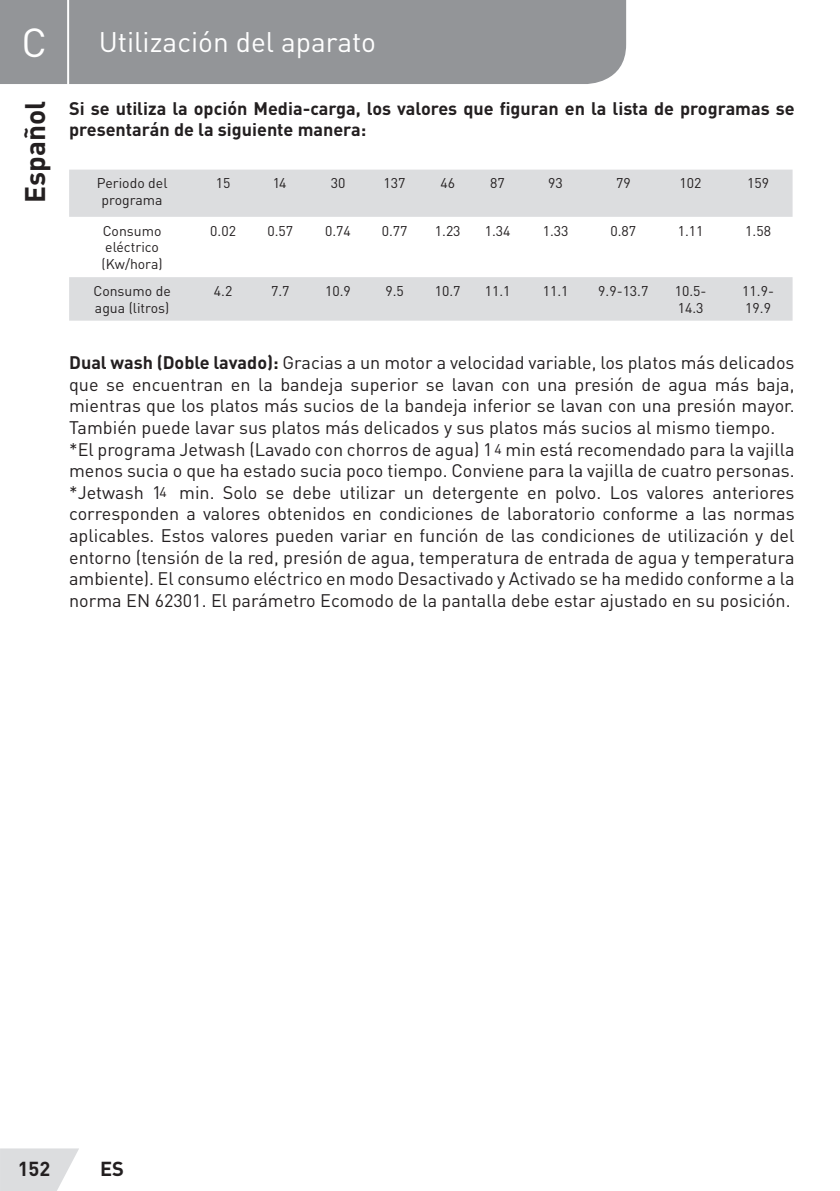
<style>
.page{position:relative;width:840px;height:1191px;background:#fff}
.page>*{position:absolute;margin:0;border:0;box-sizing:border-box;transform-origin:0 0}
.t1{font:40px "DIN Pro";color:#fff}
.t2{font:28px "DIN Pro";color:#fff}
.t3{font:700 28px "DIN Pro";color:#231f20}
.t4{font:700 20px "DIN Pro";color:#231f20}
.t5{font:18px/21.6px "DIN Pro";color:#231f20}
.t6{font:700 18px/21.6px "DIN Pro";color:#231f20}
.t7{font:14px/16.8px "DIN Pro";color:#231f20}
.s1{font-weight:700}
</style>
<div class="page">
<svg style="left:0;top:1148px;width:79px;height:43px"></svg>
<div style="left:0;top:0;width:625px;height:84px;background:#939598"></div>
<hr style="left:67px;top:0;width:2px;height:94px;background:#fff">
<svg style="left:69px;top:170px;width:723px;height:151px;fill:#dcdddf"></svg>
<h1 class="t1" style="left:21px;top:15px;width:27px">C</h1>
<h2 class="t3" style="left:16px;top:203px;width:103px;rotate:-90deg">Español</h2>
<h2 class="t2" style="left:99px;top:23px;width:279px">Utilización del aparato</h2>
<p class="t6" style="left:69px;top:97px;width:726px">Si se utiliza la opción Media-carga, los valores que figuran en la lista de programas se presentarán de la siguiente manera:</p>
<p class="t7" style="left:97px;top:174px;width:72px;text-align:center">Periodo del programa</p>
<p class="t7" style="left:216px;top:174px;width:16px">15</p>
<p class="t7" style="left:273px;top:174px;width:15px">14</p>
<p class="t7" style="left:330px;top:174px;width:16px">30</p>
<p class="t7" style="left:383px;top:174px;width:23px">137</p>
<p class="t7" style="left:440px;top:174px;width:16px">46</p>
<p class="t7" style="left:490px;top:174px;width:16px">87</p>
<p class="t7" style="left:548px;top:174px;width:16px">93</p>
<p class="t7" style="left:615px;top:174px;width:16px">79</p>
<p class="t7" style="left:679px;top:174px;width:23px">102</p>
<p class="t7" style="left:746px;top:174px;width:23px">159</p>
<p class="t7" style="left:101px;top:221px;width:62px">Consumo eléctrico (Kw/hora)</p>
<p class="t7" style="left:210px;top:221px;width:27px">0.02</p>
<p class="t7" style="left:267px;top:221px;width:27px">0.57</p>
<p class="t7" style="left:325px;top:221px;width:27px">0.74</p>
<p class="t7" style="left:381px;top:221px;width:27px">0.77</p>
<p class="t7" style="left:434px;top:221px;width:27px">1.23</p>
<p class="t7" style="left:484px;top:221px;width:27px">1.34</p>
<p class="t7" style="left:542px;top:221px;width:27px">1.33</p>
<p class="t7" style="left:610px;top:221px;width:27px">0.87</p>
<p class="t7" style="left:677px;top:221px;width:27px">1.11</p>
<p class="t7" style="left:744px;top:221px;width:27px">1.58</p>
<p class="t7" style="left:93px;top:282px;width:79px">Consumo de agua (litros)</p>
<p class="t7" style="left:214px;top:282px;width:20px">4.2</p>
<p class="t7" style="left:271px;top:282px;width:20px">7.7</p>
<p class="t7" style="left:325px;top:282px;width:27px">10.9</p>
<p class="t7" style="left:385px;top:282px;width:20px">9.5</p>
<p class="t7" style="left:434px;top:282px;width:27px">10.7</p>
<p class="t7" style="left:484px;top:282px;width:27px">11.1</p>
<p class="t7" style="left:542px;top:282px;width:27px">11.1</p>
<p class="t7" style="left:598px;top:282px;width:52px">9.9-13.7</p>
<p class="t7" style="left:674px;top:282px;width:33px">10.5-<br>14.3</p>
<p class="t7" style="left:741px;top:282px;width:33px">11.9-<br>19.9</p>
<p class="t5" style="left:69px;top:351px;width:726px"><span class="s1">Dual wash (Doble lavado):</span> Gracias a un motor a velocidad variable, los platos más delicados que se encuentran en la bandeja superior se lavan con una presión de agua más baja, mientras que los platos más sucios de la bandeja inferior se lavan con una presión mayor.<br>También puede lavar sus platos más delicados y sus platos más sucios al mismo tiempo. *El programa Jetwash (Lavado con chorros de agua) 1 min está recomendado para la vajilla menos sucia o que ha estado sucia poco tiempo. Conviene para la vajilla de cuatro personas. *Jetwash 1 min. Solo se debe utilizar un detergente en polvo. Los valores anteriores corresponden a valores obtenidos en condiciones de laboratorio conforme a las normas aplicables. Estos valores pueden variar en función de las condiciones de utilización y del entorno (tensión de la red, presión de agua, temperatura de entrada de agua y temperatura ambiente). El consumo eléctrico en modo Desactivado y Activado se ha medido conforme a la norma EN 62301. El parámetro Ecomodo de la pantalla debe estar ajustado en su posición.</p>
<p class="t7" style="left:494px;top:440px;width:9px">4</p>
<p class="t7" style="left:159px;top:483px;width:9px">4</p>
<p class="t4" style="left:18px;top:1155px;width:34px">152</p>
<p class="t4" style="left:100px;top:1155px;width:25px">ES</p>
</div>
